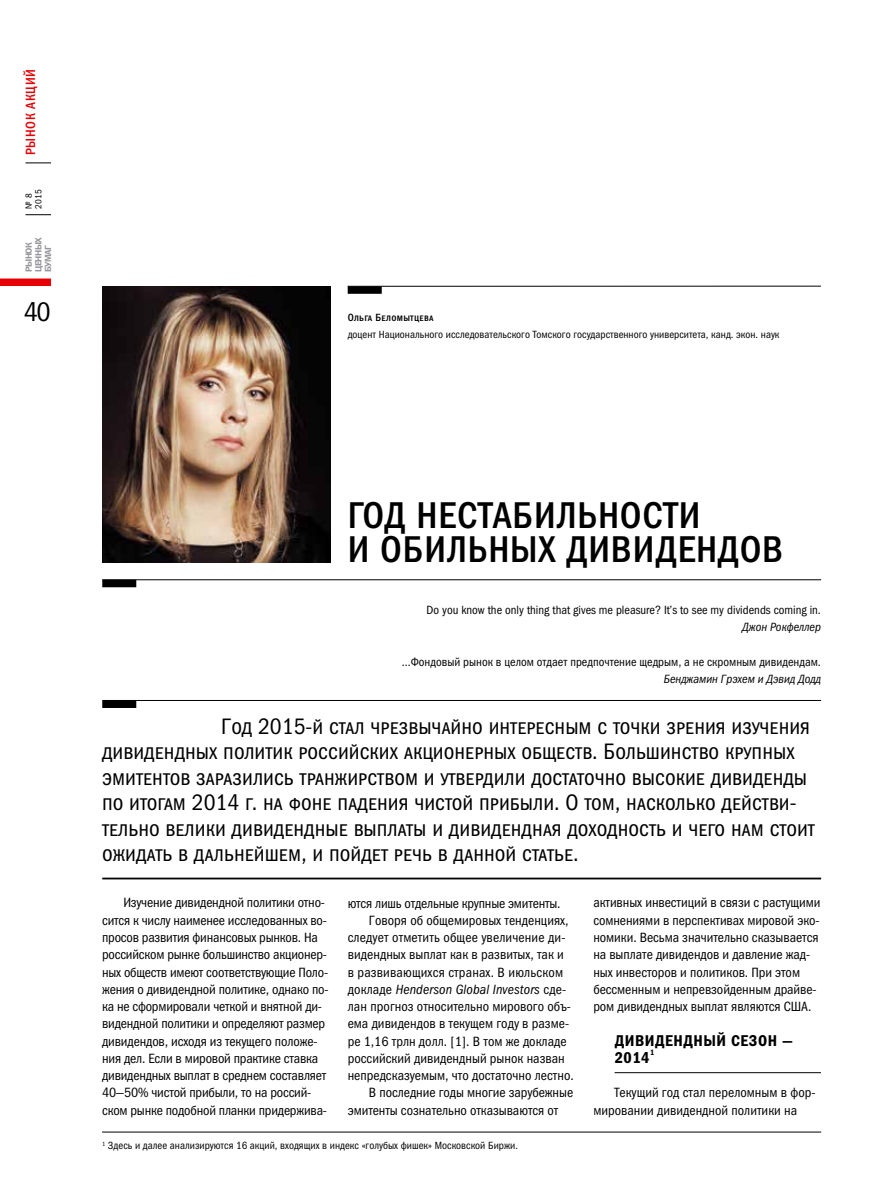
<style>
.page{position:relative;width:872px;height:1200px;background:#fff}
.page>*{position:absolute;margin:0;border:0;box-sizing:border-box;transform-origin:0 0}
.t1{font:37.5px/34.5px "Franklin Gothic Medi Cond ITC";letter-spacing:.02em;color:#000}
.t2{font:27px "Franklin Gothic Book Cond C";color:#000}
.t3{font:22.5px/25.5px "Franklin Gothic Book Cond SCC";color:#000}
.t4{font:15.75px/17.2px "Franklin Gothic Demi Cond ITC";letter-spacing:.035em;color:#000}
.t5{font:13.5px/17.2px "Franklin Gothic Book Cond ITC";letter-spacing:-.005em;color:#000}
.t6{font:italic 13.5px "Franklin Gothic Book Cond ITC";letter-spacing:.01em;color:#000}
.t7{font:13.5px "Franklin Gothic Medi Cond C";letter-spacing:.05em;color:#e60005}
.t8{font:12px "Franklin Gothic Book Cond ITC";color:#000}
.t9{font:italic 12px "Franklin Gothic Book Cond ITC";color:#000}
.t10{font:10.5px "Franklin Gothic Book Cond ITC";color:#000}
.t11{font:10.5px "Franklin Gothic Medi Cond SCC";letter-spacing:.025em;color:#000}
.t12{font:9px/9.6px "Franklin Gothic Demi C";letter-spacing:-.05em;color:#98989c}
.t13{font:9px/9.6px "Franklin Gothic Book Cond C";color:#000}
.t14{font:7.8px "Franklin Gothic Demi Cond ITC";color:#000}
.s1{font-family:"Franklin Gothic Book Cond ITC"}
.s2{font-style:normal}
</style>
<div class="page">
<svg style="left:26px;top:214px;width:25px;height:1px"></svg>
<svg style="left:26px;top:163px;width:25px;height:1px"></svg>
<div style="left:0;top:278px;width:51px;height:8px;background:#e60005"></div>
<hr style="left:614px;top:1072px;width:207px;height:1px;background:#000">
<img style="left:102px;top:286px;width:228px;height:276px">
<div style="left:348px;top:286px;width:34px;height:8px;background:#000"></div>
<hr style="left:348px;top:286px;width:473px;height:1px;background:#000">
<div style="left:102px;top:579px;width:34px;height:8px;background:#000"></div>
<hr style="left:102px;top:579px;width:719px;height:1px;background:#000">
<div style="left:102px;top:700px;width:34px;height:7px;background:#000"></div>
<hr style="left:102px;top:700px;width:719px;height:1px;background:#000">
<hr style="left:102px;top:877px;width:719px;height:2px;background:#000">
<hr style="left:102px;top:1131px;width:719px;height:1px;background:#000">
<p class="t7" style="left:23px;top:155px;width:88px;rotate:-90deg">РЫНОК АКЦИЙ</p>
<p class="t13" style="left:24px;top:208px;width:21px;rotate:-90deg">№ 8<br>2015</p>
<p class="t12" style="left:24px;top:272px;width:37px;rotate:-90deg">РЫНОК<br>ЦЕННЫХ<br>БУМАГ</p>
<h2 class="t2" style="left:24px;top:296px;width:29px">40</h2>
<p class="t11" style="left:348px;top:311px;width:87px">Ольга Беломытцева</p>
<p class="t10" style="left:348px;top:328px;width:433px">доцент Национального исследовательского Томского государственного университета, канд. экон. наук</p>
<h1 class="t1" style="left:348px;top:498px;width:437px">ГОД НЕСТАБИЛЬНОСТИ<br>И ОБИЛЬНЫХ ДИВИДЕНДОВ</h1>
<p class="t8" style="left:426px;top:602px;width:396px">Do you know the only thing that gives me pleasure? It’s to see my dividends coming in.</p>
<p class="t9" style="left:742px;top:620px;width:80px">Джон Рокфеллер</p>
<p class="t8" style="left:402px;top:654px;width:421px">...Фондовый рынок в целом отдает предпочтение щедрым, а не скромным дивидендам.</p>
<p class="t9" style="left:663px;top:672px;width:159px">Бенджамин Грэхем и Дэвид Додд</p>
<p class="t3" style="left:102px;top:713px;width:714px;text-indent:119px">Год <span class="s1">2015</span>-й стал чрезвычайно интересным с точки зрения изучения дивидендных политик российских акционерных обществ. Большинство крупных эмитентов заразились транжирством и утвердили достаточно высокие дивиденды по итогам <span class="s1">2014</span> г. на фоне падения чистой прибыли. О том, насколько действи&shy;тельно велики дивидендные выплаты и дивидендная доходность и чего нам стоит ожидать в дальнейшем, и пойдет речь в данной статье.</p>
<p class="t5" style="left:102px;top:894px;width:228px;text-indent:21px">Изучение дивидендной политики отно&shy;сится к числу наименее исследованных во&shy;просов развития финансовых рынков. На российском рынке большинство акционер&shy;ных обществ имеют соответствующие Поло&shy;жения о дивидендной политике, однако по&shy;ка не сформировали четкой и внятной ди&shy;видендной политики и определяют размер дивидендов, исходя из текущего положе&shy;ния дел. Если в мировой практике ставка дивидендных выплат в среднем составляет 40—50% чистой прибыли, то на россий&shy;ском рынке подобной планки придержива-</p>
<p class="t5" style="left:348px;top:894px;width:214px">ются лишь отдельные крупные эмитенты.</p>
<p class="t5" style="left:369px;top:911px;width:201px">Говоря об общемировых тенденциях,</p>
<p class="t5" style="left:348px;top:928px;width:219px">следует отметить общее увеличение ди-</p>
<p class="t5" style="left:348px;top:945px;width:218px">видендных выплат как в развитых, так и</p>
<p class="t5" style="left:348px;top:963px;width:217px">в развивающихся странах. В июльском</p>
<p class="t6" style="left:348px;top:981px;width:220px"><span class="s2">докладе</span> Henderson Global Investors <span class="s2">сде-</span></p>
<p class="t5" style="left:348px;top:997px;width:225px">лан прогноз относительно мирового объ-</p>
<p class="t5" style="left:348px;top:1014px;width:223px">ема дивидендов в текущем году в разме-</p>
<p class="t5" style="left:348px;top:1032px;width:220px">ре 1,16 трлн долл. [1]. В том же докладе</p>
<p class="t5" style="left:348px;top:1049px;width:219px">российский дивидендный рынок назван</p>
<p class="t5" style="left:348px;top:1066px;width:227px">непредсказуемым, что достаточно лестно.</p>
<p class="t5" style="left:369px;top:1084px;width:206px">В последние годы многие зарубежные</p>
<p class="t5" style="left:348px;top:1101px;width:212px">эмитенты сознательно отказываются от</p>
<p class="t10" style="left:102px;top:1138px;width:417px"><sup>1</sup> Здесь и далее анализируются 16 акций, входящих в индекс «голубых фишек» Московской Биржи.</p>
<p class="t5" style="left:593px;top:894px;width:229px">активных инвестиций в связи с растущими сомнениями в перспективах мировой эко&shy;номики. Весьма значительно сказывается на выплате дивидендов и давление жад&shy;ных инвесторов и политиков. При этом бессменным и непревзойденным драйве&shy;ром дивидендных выплат являются США.</p>
<p class="t4" style="left:614px;top:1031px;width:180px">ДИВИДЕНДНЫЙ СЕЗОН —<br>2014</p>
<p class="t14" style="left:650px;top:1047px;width:6px">1</p>
<p class="t5" style="left:593px;top:1083px;width:224px;text-indent:21px">Текущий год стал переломным в фор&shy;мировании дивидендной политики на</p>
</div>
